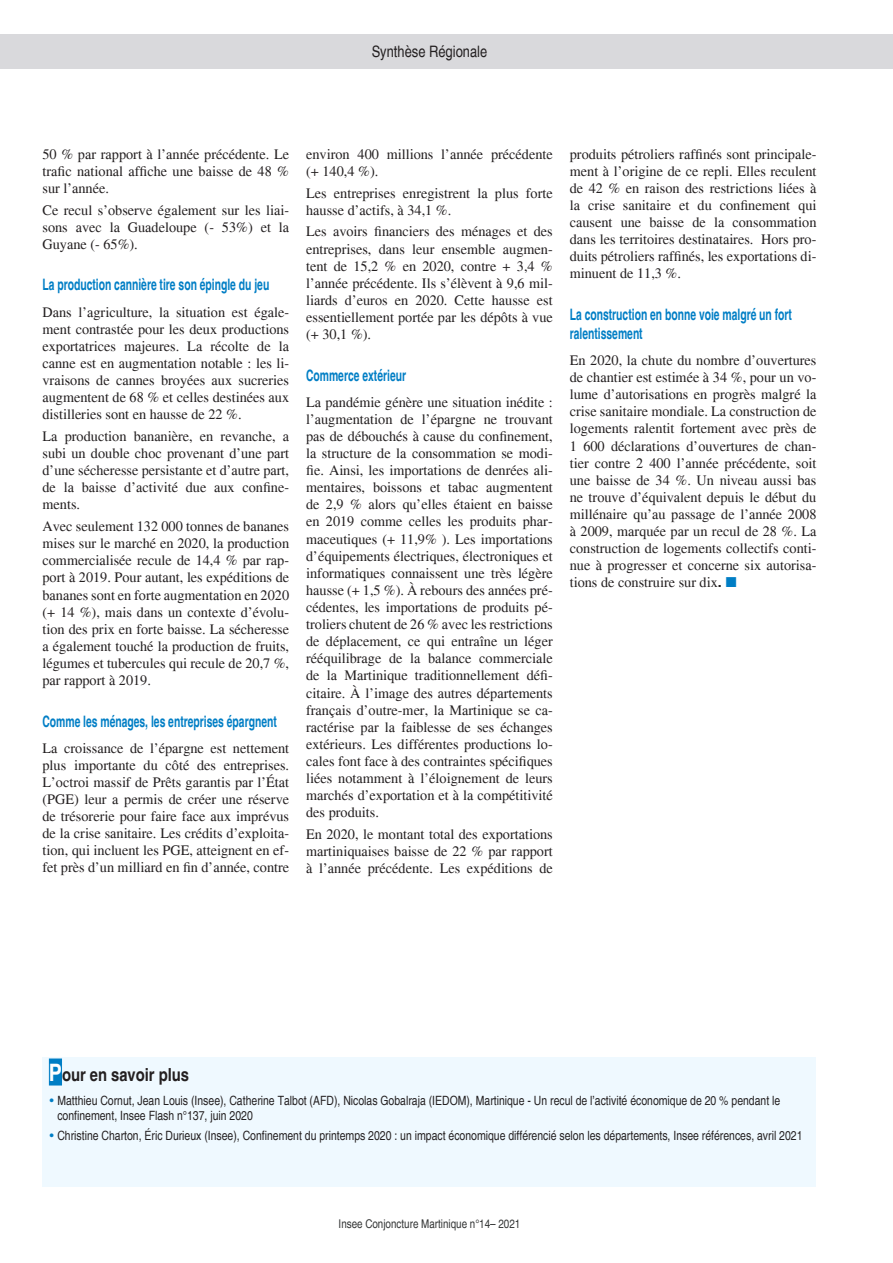
<style>
.page{position:relative;width:893px;height:1263px;background:#fff}
.page>*{position:absolute;margin:0;border:0;box-sizing:border-box;transform-origin:0 0}
.Pour_en_savoir_plus{font:700 condensed 18px "Helvetica";color:#231f20}
.Texte_Inter_Titre{font:700 condensed 15.75px/18.9px "Helvetica";color:#007ec5;scale:.8 1}
.Bandeau_En-tête{font:condensed 15.75px "Helvetica";color:#231f20}
.Texte_Body_Texte{font:14.25px/17.1px "Times";color:#231f20;text-align:justify}
.t1{font:condensed 12.75px/15.3px "Helvetica";color:#231f20}
.Pied_de_Page{font:condensed 12px "Helvetica";color:#323434}
.s1{font-family:"Helvetica";font-weight:700}
.s2{font-family:"Dixieland Normal";color:#007ec5}
.s3{font-size:24px;color:#fff}
</style>
<div class="page">
<div style="left:0;top:34px;width:893px;height:34px;background:#d9d9dc"></div>
<div style="left:43px;top:1057px;width:773px;height:129px;background:#eff9ff"></div>
<div style="left:49px;top:1058px;width:13px;height:27px;background:#007ec5"></div>
<p class="Bandeau_En-tête" style="left:372px;top:42px;width:117px">Synthèse Régionale</p>
<p class="Texte_Body_Texte" style="left:43px;top:145px;width:248px">50 % par rapport à l’année précédente. Le trafic national affiche une baisse de 48 % sur l’année.</p>
<p class="Texte_Body_Texte" style="left:43px;top:201px;width:248px">Ce recul s’observe également sur les liai&shy;sons avec la Guadeloupe (- 53%) et la Guyane (- 65%).</p>
<p class="Texte_Inter_Titre" style="left:43px;top:275px;width:285px">La production cannière tire son épingle du jeu</p>
<p class="Texte_Body_Texte" style="left:43px;top:303px;width:248px">Dans l’agriculture, la situation est égale&shy;ment contrastée pour les deux productions exportatrices majeures. La récolte de la canne est en augmentation notable : les li&shy;vraisons de cannes broyées aux sucreries augmentent de 68 % et celles destinées aux distilleries sont en hausse de 22 %.</p>
<p class="Texte_Body_Texte" style="left:43px;top:428px;width:248px">La production bananière, en revanche, a subi un double choc provenant d’une part d’une sécheresse persistante et d’autre part, de la baisse d’activité due aux confine&shy;ments.</p>
<p class="Texte_Body_Texte" style="left:43px;top:518px;width:248px">Avec seulement 132 000 tonnes de bananes mises sur le marché en 2020, la production commercialisée recule de 14,4 % par rap&shy;port à 2019. Pour autant, les expéditions de bananes sont en forte augmentation en 2020 (+ 14 %), mais dans un contexte d’évolu&shy;tion des prix en forte baisse. La sécheresse a également touché la production de fruits, légumes et tubercules qui recule de 20,7 %, par rapport à 2019.</p>
<p class="Texte_Inter_Titre" style="left:43px;top:711px;width:294px">Comme les ménages, les entreprises épargnent</p>
<p class="Texte_Body_Texte" style="left:43px;top:739px;width:248px">La croissance de l’épargne est nettement plus importante du côté des entreprises.<br>L’octroi massif de Prêts garantis par l’État (PGE) leur a permis de créer une réserve de trésorerie pour faire face aux imprévus de la crise sanitaire. Les crédits d’exploita&shy;tion, qui incluent les PGE, atteignent en ef&shy;fet près d’un milliard en fin d’année, contre</p>
<p class="Texte_Body_Texte" style="left:306px;top:145px;width:248px">environ 400 millions l’année précédente (+ 140,4 %).</p>
<p class="Texte_Body_Texte" style="left:306px;top:184px;width:248px">Les entreprises enregistrent la plus forte hausse d’actifs, à 34,1 %.</p>
<p class="Texte_Body_Texte" style="left:306px;top:223px;width:248px">Les avoirs financiers des ménages et des entreprises, dans leur ensemble augmen&shy;tent de 15,2 % en 2020, contre + 3,4 % l’année précédente. Ils s’élèvent à 9,6 mil&shy;liards d’euros en 2020. Cette hausse est essentiellement portée par les dépôts à vue (+ 30,1 %).</p>
<p class="Texte_Inter_Titre" style="left:306px;top:365px;width:126px">Commerce extérieur</p>
<p class="Texte_Body_Texte" style="left:306px;top:393px;width:248px">La pandémie génère une situation inédite : l’augmentation de l’épargne ne trouvant pas de débouchés à cause du confinement, la structure de la consommation se modi&shy;fie. Ainsi, les importations de denrées ali&shy;mentaires, boissons et tabac augmentent de 2,9 % alors qu’elles étaient en baisse en 2019 comme celles les produits phar&shy;maceutiques (+ 11,9% ). Les importations d’équipements électriques, électroniques et informatiques connaissent une très légère hausse (+ 1,5 %). À rebours des années pré&shy;cédentes, les importations de produits pé&shy;troliers chutent de 26 % avec les restrictions de déplacement, ce qui entraîne un léger rééquilibrage de la balance commerciale de la Martinique traditionnellement défi&shy;citaire. À l’image des autres départements français d’outre-mer, la Martinique se ca&shy;ractérise par la faiblesse de ses échanges extérieurs. Les différentes productions lo&shy;cales font face à des contraintes spécifiques liées notamment à l’éloignement de leurs marchés d’exportation et à la compétitivité des produits.</p>
<p class="Texte_Body_Texte" style="left:306px;top:825px;width:248px">En 2020, le montant total des exportations martiniquaises baisse de 22 % par rapport à l’année précédente. Les expéditions de</p>
<p class="Texte_Body_Texte" style="left:570px;top:145px;width:248px">produits pétroliers raffinés sont principale&shy;ment à l’origine de ce repli. Elles reculent de 42 % en raison des restrictions liées à la crise sanitaire et du confinement qui causent une baisse de la consommation dans les territoires destinataires. Hors pro&shy;duits pétroliers raffinés, les exportations di&shy;minuent de 11,3 %.</p>
<p class="Texte_Inter_Titre" style="left:570px;top:305px;width:279px">La construction en bonne voie malgré un fort ralentissement</p>
<p class="Texte_Body_Texte" style="left:570px;top:352px;width:248px">En 2020, la chute du nombre d’ouvertures de chantier est estimée à 34 %, pour un vo&shy;lume d’autorisations en progrès malgré la crise sanitaire mondiale. La construction de logements ralentit fortement avec près de 1 600 déclarations d’ouvertures de chan&shy;tier contre 2 400 l’année précédente, soit une baisse de 34 %. Un niveau aussi bas ne trouve d’équivalent depuis le début du millénaire qu’au passage de l’année 2008 à 2009, marquée par un recul de 28 %. La construction de logements collectifs conti&shy;nue à progresser et concerne six autorisa&shy;tions de construire sur dix<span class="s1">.</span> <span class="s2">n</span></p>
<p class="Pour_en_savoir_plus" style="left:49px;top:1063px;width:142px"><span class="s3">P</span>our en savoir plus</p>
<p class="t1" style="left:57px;top:1093px;width:724px">Matthieu Cornut, Jean Louis (Insee), Catherine Talbot (AFD), Nicolas Gobalraja (IEDOM), Martinique - Un recul de l’activité économique de 20 % pendant le confinement, Insee Flash n°137, juin 2020</p>
<p class="t1" style="left:57px;top:1127px;width:747px">Christine Charton, Éric Durieux (Insee), Confinement du printemps 2020 : un impact économique différencié selon les départements, Insee références, avril 2021</p>
<p class="Pied_de_Page" style="left:339px;top:1217px;width:183px">Insee Conjoncture Martinique n°14– 2021</p>
</div>
